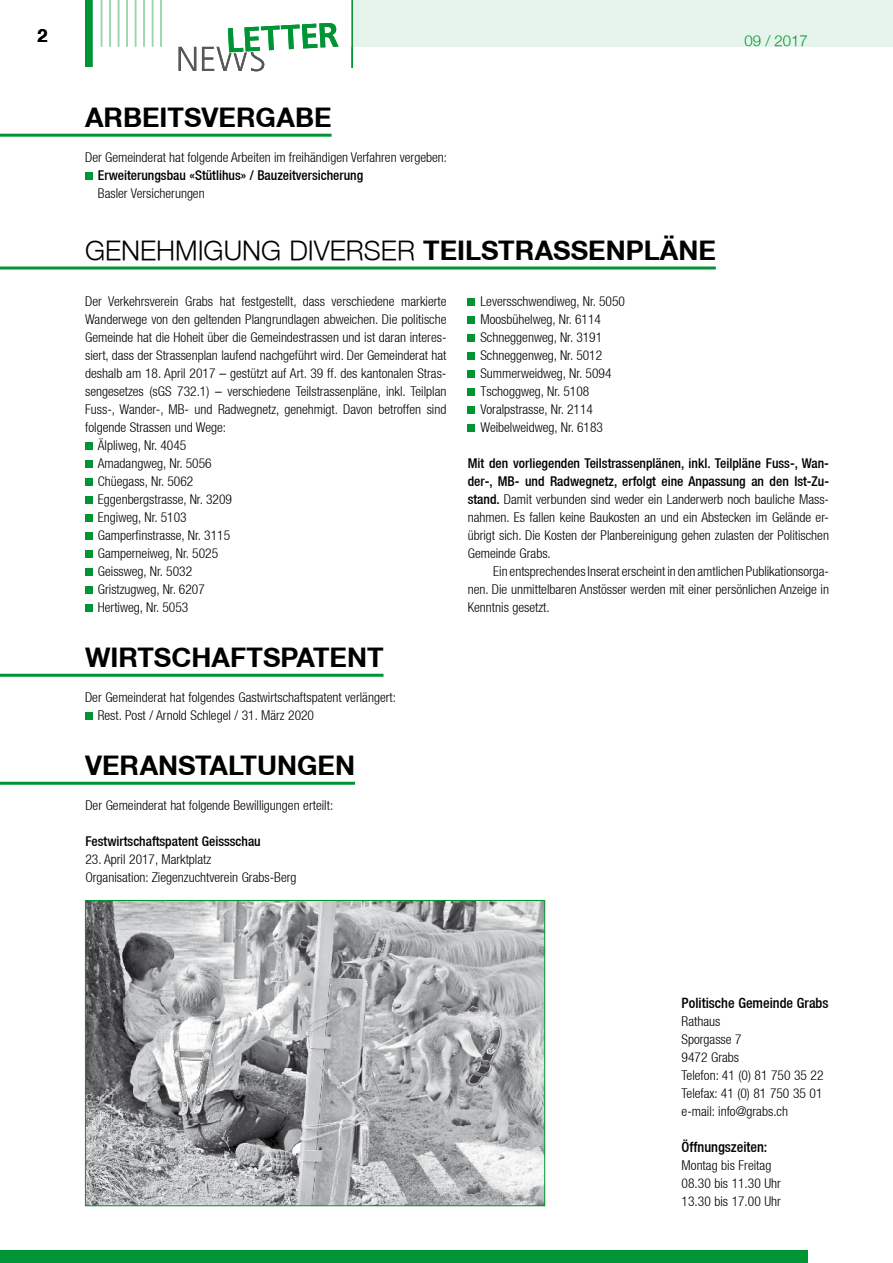
<style>
.page{position:relative;width:893px;height:1263px;background:#fff}
.page>*{position:absolute;margin:0;border:0;box-sizing:border-box;transform-origin:0 0}
.t1{font:700 27px "Helvetica Neue CE";color:#000}
.t2{font:300 27px "Helvetica Neue";color:#000}
.t3{font:700 18px "Helvetica Neue CE";color:#000}
.t4{font:300 15px "Helvetica Neue";color:#009534}
.t5{font:500 condensed 14.25px "Helvetica Neue";color:#000}
.t6{font:300 condensed 13.5px/18px "Helvetica Neue LT";color:#000}
.t7{font:500 condensed 13.5px/18px "Helvetica Neue";color:#000}
.s1{font-family:"Helvetica Neue CE";font-weight:700}
.s2{font-family:"Helvetica Neue";font-weight:500}
</style>
<div class="page">
<hr style="left:0;top:134px;width:332px;height:3px;background:#009534">
<div style="left:85px;top:173px;width:8px;height:7px;background:#009534"></div>
<div style="left:85px;top:443px;width:7px;height:7px;background:#009534"></div>
<div style="left:85px;top:461px;width:7px;height:7px;background:#009534"></div>
<div style="left:85px;top:479px;width:7px;height:7px;background:#009534"></div>
<div style="left:85px;top:497px;width:7px;height:7px;background:#009534"></div>
<div style="left:85px;top:515px;width:7px;height:7px;background:#009534"></div>
<div style="left:85px;top:533px;width:7px;height:7px;background:#009534"></div>
<div style="left:85px;top:551px;width:7px;height:7px;background:#009534"></div>
<div style="left:85px;top:569px;width:7px;height:7px;background:#009534"></div>
<div style="left:85px;top:587px;width:7px;height:7px;background:#009534"></div>
<div style="left:85px;top:605px;width:7px;height:7px;background:#009534"></div>
<div style="left:468px;top:299px;width:7px;height:7px;background:#009534"></div>
<div style="left:468px;top:317px;width:7px;height:7px;background:#009534"></div>
<div style="left:468px;top:335px;width:7px;height:7px;background:#009534"></div>
<div style="left:468px;top:353px;width:7px;height:7px;background:#009534"></div>
<div style="left:468px;top:371px;width:7px;height:7px;background:#009534"></div>
<div style="left:468px;top:389px;width:7px;height:7px;background:#009534"></div>
<div style="left:468px;top:407px;width:7px;height:7px;background:#009534"></div>
<div style="left:468px;top:425px;width:7px;height:7px;background:#009534"></div>
<hr style="left:0;top:266px;width:716px;height:3px;background:#009534">
<div style="left:85px;top:713px;width:7px;height:7px;background:#009534"></div>
<hr style="left:0;top:674px;width:384px;height:3px;background:#009534">
<hr style="left:0;top:782px;width:355px;height:3px;background:#009534">
<svg style="left:85px;top:900px;width:460px;height:306px;background:#a7aaaa"></svg>
<div style="left:352px;top:0;width:541px;height:47px;background:#e6f4eb"></div>
<div style="left:85px;top:0;width:8px;height:67px;background:#009534"></div>
<hr style="left:101px;top:0;width:1px;height:47px;background:#99d5ae">
<hr style="left:109px;top:0;width:2px;height:47px;background:#99d5ae">
<hr style="left:118px;top:0;width:1px;height:47px;background:#99d5ae">
<hr style="left:126px;top:0;width:2px;height:47px;background:#99d5ae">
<hr style="left:135px;top:0;width:1px;height:47px;background:#99d5ae">
<hr style="left:143px;top:0;width:2px;height:47px;background:#99d5ae">
<hr style="left:152px;top:0;width:1px;height:47px;background:#99d5ae">
<hr style="left:160px;top:0;width:2px;height:47px;background:#99d5ae">
<hr style="left:351px;top:0;width:2px;height:68px;background:#009534">
<div style="left:0;top:1250px;width:808px;height:13px;background:#009534"></div>
<svg style="left:179px;top:47px;width:17px;height:24px"></svg>
<svg style="left:202px;top:23px;width:137px;height:48px"></svg>
<h2 class="t3" style="left:38px;top:25px;width:12px">2</h2>
<p class="t4" style="left:744px;top:32px;width:65px">09 / 2017</p>
<p class="t4" style="left:718px;top:32px;width:54px">OKTOBER</p>
<p class="t4" style="left:791px;top:32px;width:18px">09</p>
<h1 class="t1" style="left:85px;top:101px;width:248px">ARBEITSVERGABE</h1>
<p class="t6" style="left:85px;top:148px;width:363px">Der Gemeinderat hat folgende Arbeiten im freihändigen Verfahren vergeben:</p>
<p class="t7" style="left:98px;top:166px;width:267px">Erweiterungsbau «Stütlihus» / Bauzeitversicherung</p>
<p class="t6" style="left:98px;top:184px;width:108px">Basler Versicherungen</p>
<h1 class="t2" style="left:85px;top:234px;width:632px">GENEHMIGUNG DIVERSER <span class="s1">TEILSTRASSENPLÄNE</span></h1>
<p class="t6" style="left:85px;top:292px;width:363px">Der Verkehrsverein Grabs hat festgestellt, dass verschiedene markierte</p>
<p class="t6" style="left:85px;top:310px;width:363px">Wanderwege von den geltenden Plangrundlagen abweichen. Die politische</p>
<p class="t6" style="left:85px;top:328px;width:363px">Gemeinde hat die Hoheit über die Gemeindestrassen und ist daran interes-</p>
<p class="t6" style="left:85px;top:346px;width:363px">siert, dass der Strassenplan laufend nachgeführt wird. Der Gemeinderat hat</p>
<p class="t6" style="left:85px;top:364px;width:363px">deshalb am 18. April 2017 – gestützt auf Art. 39 ff. des kantonalen Stras-</p>
<p class="t6" style="left:85px;top:382px;width:363px">sengesetzes (sGS 732.1) – verschiedene Teilstrassenpläne, inkl. Teilplan</p>
<p class="t6" style="left:85px;top:400px;width:363px">Fuss-, Wander-, MB- und Radwegnetz, genehmigt. Davon betroffen sind</p>
<p class="t6" style="left:85px;top:418px;width:142px">folgende Strassen und Wege:</p>
<p class="t6" style="left:98px;top:436px;width:90px">Älpliweg, Nr. 4045</p>
<p class="t6" style="left:98px;top:454px;width:115px">Amadangweg, Nr. 5056</p>
<p class="t6" style="left:98px;top:472px;width:97px">Chüegass, Nr. 5062</p>
<p class="t6" style="left:98px;top:490px;width:136px">Eggenbergstrasse, Nr. 3209</p>
<p class="t6" style="left:98px;top:508px;width:90px">Engiweg, Nr. 5103</p>
<p class="t6" style="left:98px;top:526px;width:134px">Gamperfinstrasse, Nr. 3115</p>
<p class="t6" style="left:98px;top:544px;width:122px">Gamperneiweg, Nr. 5025</p>
<p class="t6" style="left:98px;top:562px;width:96px">Geissweg, Nr. 5032</p>
<p class="t6" style="left:98px;top:580px;width:109px">Gristzugweg, Nr. 6207</p>
<p class="t6" style="left:98px;top:598px;width:92px">Hertiweg, Nr. 5053</p>
<h1 class="t1" style="left:85px;top:641px;width:300px">WIRTSCHAFTSPATENT</h1>
<p class="t6" style="left:98px;top:688px;width:300px;text-indent:-13px">Der Gemeinderat hat folgendes Gastwirtschaftspatent verlängert:<br>Rest. Post / Arnold Schlegel / 31. März 2020</p>
<h1 class="t1" style="left:85px;top:749px;width:271px">VERANSTALTUNGEN</h1>
<p class="t6" style="left:85px;top:796px;width:249px">Der Gemeinderat hat folgende Bewilligungen erteilt:</p>
<p class="t7" style="left:85px;top:832px;width:177px">Festwirtschaftspatent Geissschau</p>
<p class="t6" style="left:85px;top:850px;width:213px">23. April 2017, Marktplatz<br>Organisation: Ziegenzuchtverein Grabs-Berg</p>
<p class="t6" style="left:480px;top:292px;width:146px">Leversschwendiweg, Nr. 5050<br>Moosbühelweg, Nr. 6114<br>Schneggenweg, Nr. 3191<br>Schneggenweg, Nr. 5012<br>Summerweidweg, Nr. 5094<br>Tschoggweg, Nr. 5108<br>Voralpstrasse, Nr. 2114<br>Weibelweidweg, Nr. 6183</p>
<p class="t7" style="left:468px;top:454px;width:363px">Mit den vorliegenden Teilstrassenplänen, inkl. Teilpläne Fuss-, Wan&shy;der-, MB- und Radwegnetz, erfolgt eine Anpassung an den Ist-Zu-</p>
<p class="t6" style="left:468px;top:490px;width:363px;text-align:justify"><span class="s2">stand.</span> Damit verbunden sind weder ein Landerwerb noch bauliche Mass&shy;nahmen. Es fallen keine Baukosten an und ein Abstecken im Gelände er&shy;übrigt sich. Die Kosten der Planbereinigung gehen zulasten der Politischen Gemeinde Grabs.</p>
<p class="t6" style="left:468px;top:562px;width:363px;text-align:justify;text-indent:26px">Ein entsprechendes Inserat erscheint in den amtlichen Publikationsorga&shy;nen. Die unmittelbaren Anstösser werden mit einer persönlichen Anzeige in Kenntnis gesetzt.</p>
<p class="t5" style="left:682px;top:994px;width:148px">Politische Gemeinde Grabs</p>
<p class="t6" style="left:682px;top:1012px;width:143px">Rathaus<br>Sporgasse 7<br>9472 Grabs<br>Telefon: 41 (0) 81 750 35 22<br>Telefax: 41 (0) 81 750 35 01 e-mail: info@grabs.ch</p>
<p class="t5" style="left:682px;top:1138px;width:87px">Öffnungszeiten:</p>
<p class="t6" style="left:682px;top:1156px;width:101px">Montag bis Freitag<br>08.30 bis 11.30 Uhr<br>13.30 bis 17.00 Uhr</p>
</div>
